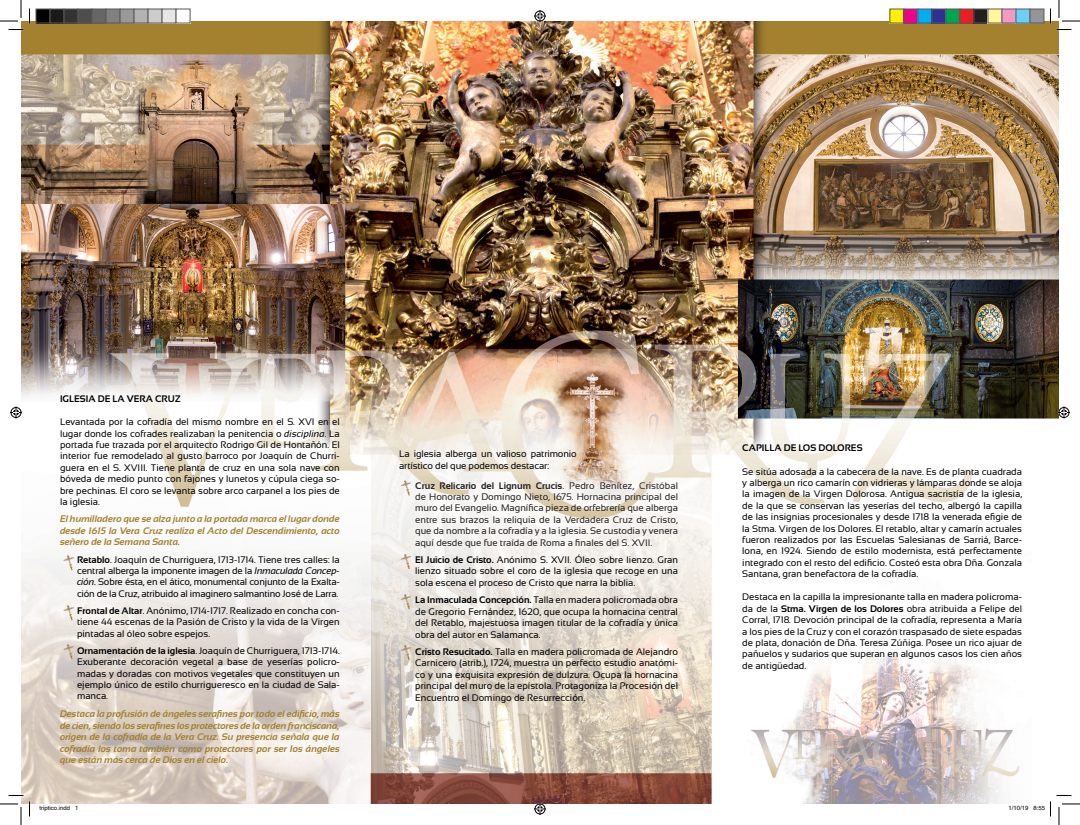
<style>
.page{position:relative;width:1080px;height:825px;background:#fff}
.page>*{position:absolute;margin:0;border:0;box-sizing:border-box;transform-origin:0 0}
.List_Paragraph{font:9.5px/11.4px "Sansation";color:#000;text-align:justify}
.List_Paragraph-2{font:italic 700 9.5px/11.4px "Sansation";color:#a3812f;text-align:justify}
.List_Paragraph-3{font:9.5px/11.4px "Sansation";color:#231f20;text-align:justify}
.t1{font:700 9.5px "Sansation";color:#000}
.t2{font:6px "Helvetica";color:#000}
.s1{font-style:italic}
.s2{font-weight:700}
</style>
<div class="page">
<img style="left:21px;top:21px;width:1037px;height:782px">
<svg style="left:0;top:0;width:30px;height:30px"></svg>
<svg style="left:0;top:794px;width:30px;height:30px"></svg>
<svg style="left:1049px;top:0;width:30px;height:30px"></svg>
<svg style="left:534px;top:10px;width:12px;height:12px"></svg>
<svg style="left:534px;top:802px;width:12px;height:12px"></svg>
<svg style="left:10px;top:406px;width:12px;height:12px"></svg>
<svg style="left:1057px;top:406px;width:12px;height:12px"></svg>
<div style="left:36px;top:9px;width:14px;height:14px;background:#000"></div>
<div style="left:36px;top:9px;width:15px;height:15px;border:1px solid #595959"></div>
<div style="left:50px;top:9px;width:14px;height:14px;background:#1a1a1a"></div>
<div style="left:50px;top:9px;width:15px;height:15px;border:1px solid #595959"></div>
<div style="left:64px;top:9px;width:14px;height:14px;background:#333"></div>
<div style="left:64px;top:9px;width:15px;height:15px;border:1px solid #595959"></div>
<div style="left:78px;top:9px;width:14px;height:14px;background:#4d4d4d"></div>
<div style="left:78px;top:9px;width:15px;height:15px;border:1px solid #595959"></div>
<div style="left:92px;top:9px;width:14px;height:14px;background:#666"></div>
<div style="left:92px;top:9px;width:15px;height:15px;border:1px solid #595959"></div>
<div style="left:106px;top:9px;width:14px;height:14px;background:#808080"></div>
<div style="left:106px;top:9px;width:15px;height:15px;border:1px solid #595959"></div>
<div style="left:120px;top:9px;width:14px;height:14px;background:#999"></div>
<div style="left:120px;top:9px;width:15px;height:15px;border:1px solid #595959"></div>
<div style="left:134px;top:9px;width:14px;height:14px;background:#b3b3b3"></div>
<div style="left:134px;top:9px;width:15px;height:15px;border:1px solid #595959"></div>
<div style="left:148px;top:9px;width:14px;height:14px;background:#ccc"></div>
<div style="left:148px;top:9px;width:15px;height:15px;border:1px solid #595959"></div>
<div style="left:162px;top:9px;width:14px;height:14px;background:#e6e6e6"></div>
<div style="left:162px;top:9px;width:15px;height:15px;border:1px solid #595959"></div>
<div style="left:176px;top:9px;width:14px;height:14px;background:#fff"></div>
<div style="left:889px;top:9px;width:14px;height:14px;background:#fff101"></div>
<div style="left:903px;top:9px;width:14px;height:14px;background:#ed028c"></div>
<div style="left:917px;top:9px;width:14px;height:14px;background:#00aeef"></div>
<div style="left:931px;top:9px;width:14px;height:14px;background:#2e3092"></div>
<div style="left:931px;top:9px;width:15px;height:15px;border:1px solid #595959"></div>
<div style="left:945px;top:9px;width:14px;height:14px;background:#00a54f"></div>
<div style="left:945px;top:9px;width:15px;height:15px;border:1px solid #595959"></div>
<div style="left:959px;top:9px;width:14px;height:14px;background:#ee1d23"></div>
<div style="left:973px;top:9px;width:14px;height:14px;background:#231f20"></div>
<div style="left:973px;top:9px;width:15px;height:15px;border:1px solid #595959"></div>
<div style="left:987px;top:9px;width:14px;height:14px;background:#fff79a"></div>
<div style="left:1001px;top:9px;width:14px;height:14px;background:#f499c2"></div>
<div style="left:1015px;top:9px;width:14px;height:14px;background:#6bcff6"></div>
<div style="left:1029px;top:9px;width:14px;height:14px;background:#939598"></div>
<div style="left:1029px;top:9px;width:15px;height:15px;border:1px solid #595959"></div>
<svg style="left:1008px;top:794px;width:71px;height:30px"></svg>
<p class="t1" style="left:60px;top:393px;width:122px">IGLESIA DE LA VERA CRUZ</p>
<p class="List_Paragraph" style="left:60px;top:416px;width:281px">Levantada por la cofradía del mismo nombre en el S. XVI en el lugar donde los cofrades realizaban la penitencia o <span class="s1">disciplina</span>. La portada fue trazada por el arquitecto Rodrigo Gil de Hontañón. El interior fue remodelado al gusto barroco por Joaquín de Churri&shy;guera en el S. XVIII. Tiene planta de cruz en una sola nave con bóveda de medio punto con fajones y lunetos y cúpula ciega so&shy;bre pechinas. El coro se levanta sobre arco carpanel a los pies de la iglesia.</p>
<p class="List_Paragraph-2" style="left:60px;top:513px;width:281px">El humilladero que se alza junto a la portada marca el lugar donde desde 1615 la Vera Cruz realiza el Acto del Descendimiento, acto señero de la Semana Santa.</p>
<p class="List_Paragraph" style="left:77px;top:553px;width:264px"><span class="s2">Retablo</span>. Joaquín de Churriguera, 1713-1714. Tiene tres calles: la central alberga la imponente imagen de la <span class="s1">Inmaculada Concep&shy;ción</span>. Sobre ésta, en el ático, monumental conjunto de la Exalta&shy;ción de la Cruz, atribuido al imaginero salmantino José de Larra.</p>
<p class="List_Paragraph" style="left:77px;top:604px;width:264px"><span class="s2">Frontal de Altar</span>. Anónimo, 1714-1717. Realizado en concha con&shy;tiene 44 escenas de la Pasión de Cristo y la vida de la Virgen pintadas al óleo sobre espejos.</p>
<p class="List_Paragraph" style="left:77px;top:644px;width:264px"><span class="s2">Ornamentación de la iglesia</span>. Joaquín de Churriguera, 1713-1714.<br>Exuberante decoración vegetal a base de yeserías policro&shy;madas y doradas con motivos vegetales que constituyen un ejemplo único de estilo churrigueresco en la ciudad de Sala&shy;manca.</p>
<p class="List_Paragraph-2" style="left:60px;top:708px;width:281px">Destaca la profusión de ángeles serafines por todo el edificio, más de cien, siendo los serafines los protectores de la orden franciscana, origen de la cofradía de la Vera Cruz. Su presencia señala que la cofradía los toma también como protectores por ser los ángeles que están más cerca de Dios en el cielo.</p>
<p class="List_Paragraph" style="left:399px;top:448px;width:179px">La iglesia alberga un valioso patrimonio artístico del que podemos destacar:</p>
<p class="List_Paragraph-3" style="left:415px;top:479px;width:264px"><span class="s2">Cruz Relicario del Lignum Crucis</span>. Pedro Benítez, Cristóbal de Honorato y Domingo Nieto, 1675. Hornacina principal del muro del Evangelio. Magnífica pieza de orfebrería que alberga entre sus brazos la reliquia de la Verdadera Cruz de Cristo, que da nombre a la cofradía y a la iglesia. Se custodia y venera aquí desde que fue traída de Roma a finales del S. XVII.</p>
<p class="List_Paragraph" style="left:415px;top:554px;width:264px"><span class="s2">El Juicio de Cristo.</span> Anónimo S. XVII. Óleo sobre lienzo. Gran lienzo situado sobre el coro de la iglesia que recoge en una sola escena el proceso de Cristo que narra la biblia.</p>
<p class="List_Paragraph" style="left:415px;top:594px;width:264px"><span class="s2">La Inmaculada Concepción.</span> Talla en madera policromada obra de Gregorio Fernández, 1620, que ocupa la hornacina central del Retablo, majestuosa imagen titular de la cofradía y única obra del autor en Salamanca.</p>
<p class="List_Paragraph" style="left:415px;top:645px;width:264px"><span class="s2">Cristo Resucitado.</span> Talla en madera policromada de Alejandro Carnicero (atrib.), 1724, muestra un perfecto estudio anatómi&shy;co y una exquisita expresión de dulzura. Ocupa la hornacina principal del muro de la epístola. Protagoniza la Procesión del Encuentro el Domingo de Resurrección.</p>
<p class="t1" style="left:742px;top:442px;width:122px">CAPILLA DE LOS DOLORES</p>
<p class="List_Paragraph" style="left:742px;top:465px;width:281px">Se sitúa adosada a la cabecera de la nave. Es de planta cuadrada y alberga un rico camarín con vidrieras y lámparas donde se aloja la imagen de la Virgen Dolorosa. Antigua sacristía de la iglesia, de la que se conservan las yeserías del techo, albergó la capilla de las insignias procesionales y desde 1718 la venerada efigie de la Stma. Virgen de los Dolores. El retablo, altar y camarín actuales fueron realizados por las Escuelas Salesianas de Sarriá, Barce&shy;lona, en 1924. Siendo de estilo modernista, está perfectamente integrado con el resto del edificio. Costeó esta obra Dña. Gonzala Santana, gran benefactora de la cofradía.</p>
<p class="List_Paragraph" style="left:742px;top:591px;width:281px">Destaca en la capilla la impresionante talla en madera policroma&shy;da de la <span class="s2">Stma. Virgen de los Dolores</span> obra atribuida a Felipe del Corral, 1718<span class="s1">.</span> Devoción principal de la cofradía, representa a María a los pies de la Cruz y con el corazón traspasado de siete espadas de plata, donación de Dña. Teresa Zúñiga. Posee un rico ajuar de pañuelos y sudarios que superan en algunos casos los cien años de antigüedad.</p>
<p class="t2" style="left:40px;top:803px;width:41px">triptico.indd 1</p>
<p class="t2" style="left:1008px;top:803px;width:38px">1/10/19 8:55</p>
</div>
